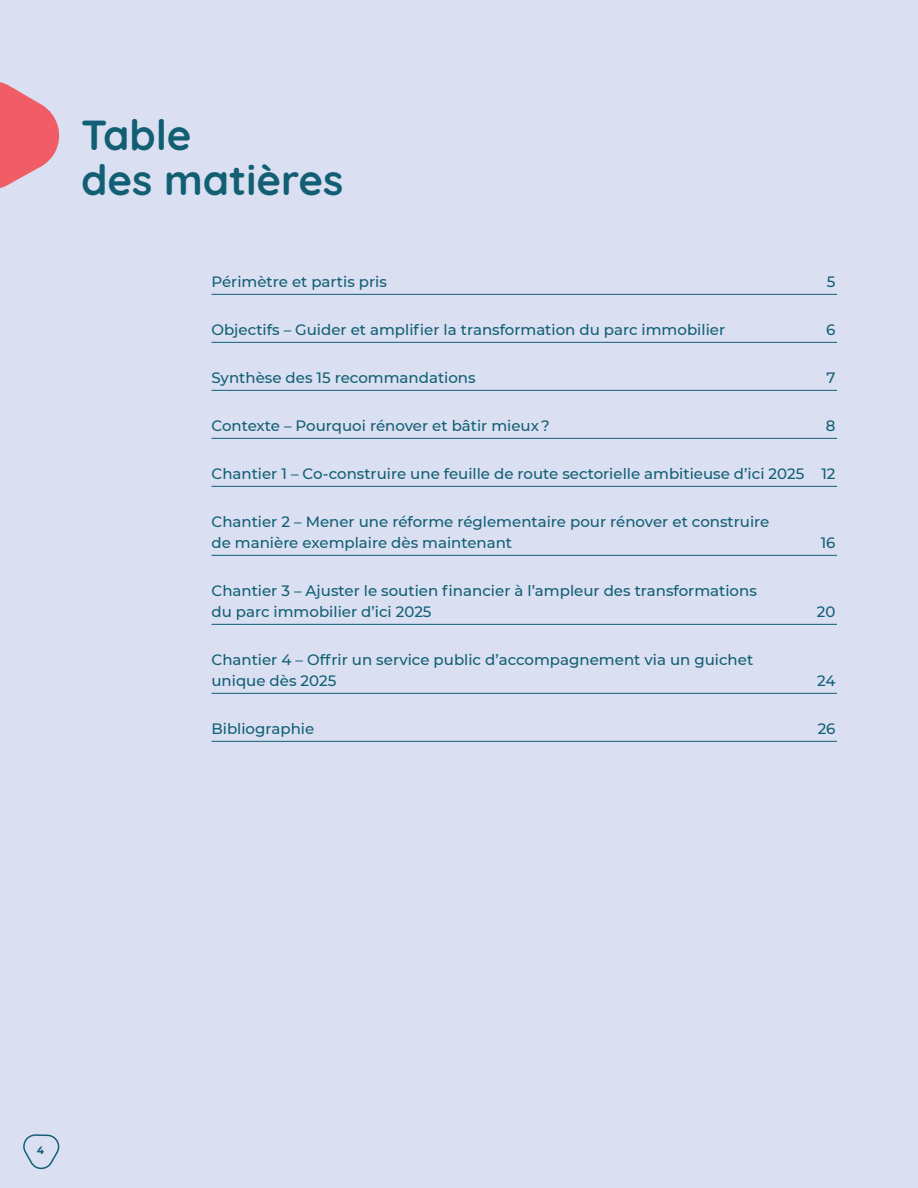
<style>
.page{position:relative;width:918px;height:1188px;background:#dadff1}
.page>*{position:absolute;margin:0;border:0;box-sizing:border-box;transform-origin:0 0}
.t1{font:700 42px/45px "Quicksand";color:#125f74}
.t2{font:500 15px/21px "Montserrat";color:#125f74}
.t3{font:700 10.5px "Montserrat";color:#125f74}
</style>
<div class="page">
<svg style="left:0;top:82px;width:60px;height:106px"></svg>
<svg style="left:23px;top:1134px;width:36px;height:36px"></svg>
<hr style="left:212px;top:294px;width:625px;height:1px;background:#125f74">
<hr style="left:212px;top:342px;width:625px;height:1px;background:#125f74">
<hr style="left:212px;top:390px;width:625px;height:1px;background:#125f74">
<hr style="left:212px;top:438px;width:625px;height:1px;background:#125f74">
<hr style="left:212px;top:486px;width:625px;height:1px;background:#125f74">
<hr style="left:212px;top:555px;width:625px;height:1px;background:#125f74">
<hr style="left:212px;top:624px;width:625px;height:1px;background:#125f74">
<hr style="left:212px;top:693px;width:625px;height:1px;background:#125f74">
<hr style="left:212px;top:741px;width:625px;height:1px;background:#125f74">
<p class="t1" style="left:81px;top:108px;width:264px">Table<br>des matières</p>
<p class="t2" style="left:212px;top:271px;width:177px">Périmètre et partis pris</p>
<p class="t2" style="left:827px;top:271px;width:10px">5</p>
<p class="t2" style="left:212px;top:319px;width:515px">Objectifs – Guider et amplifier la transformation du parc immobilier</p>
<p class="t2" style="left:826px;top:319px;width:11px">6</p>
<p class="t2" style="left:212px;top:367px;width:266px">Synthèse des 15 recommandations</p>
<p class="t2" style="left:827px;top:367px;width:10px">7</p>
<p class="t2" style="left:212px;top:415px;width:340px">Contexte – Pourquoi rénover et bâtir mieux ?</p>
<p class="t2" style="left:826px;top:415px;width:11px">8</p>
<p class="t2" style="left:212px;top:463px;width:625px">Chantier 1 – Co-construire une feuille de route sectorielle ambitieuse d’ici 2025 12</p>
<p class="t2" style="left:212px;top:511px;width:559px">Chantier 2 – Mener une réforme réglementaire pour rénover et construire de manière exemplaire dès maintenant</p>
<p class="t2" style="left:821px;top:532px;width:16px">16</p>
<p class="t2" style="left:212px;top:580px;width:547px">Chantier 3 – Ajuster le soutien financier à l’ampleur des transformations du parc immobilier d’ici 2025</p>
<p class="t2" style="left:212px;top:649px;width:543px">Chantier 4 – Offrir un service public d’accompagnement via un guichet unique dès 2025</p>
<p class="t2" style="left:817px;top:601px;width:20px">20</p>
<p class="t2" style="left:817px;top:670px;width:20px">24</p>
<p class="t2" style="left:212px;top:718px;width:104px">Bibliographie</p>
<p class="t2" style="left:818px;top:718px;width:19px">26</p>
<p class="t3" style="left:37px;top:1143px;width:9px">4</p>
</div>
